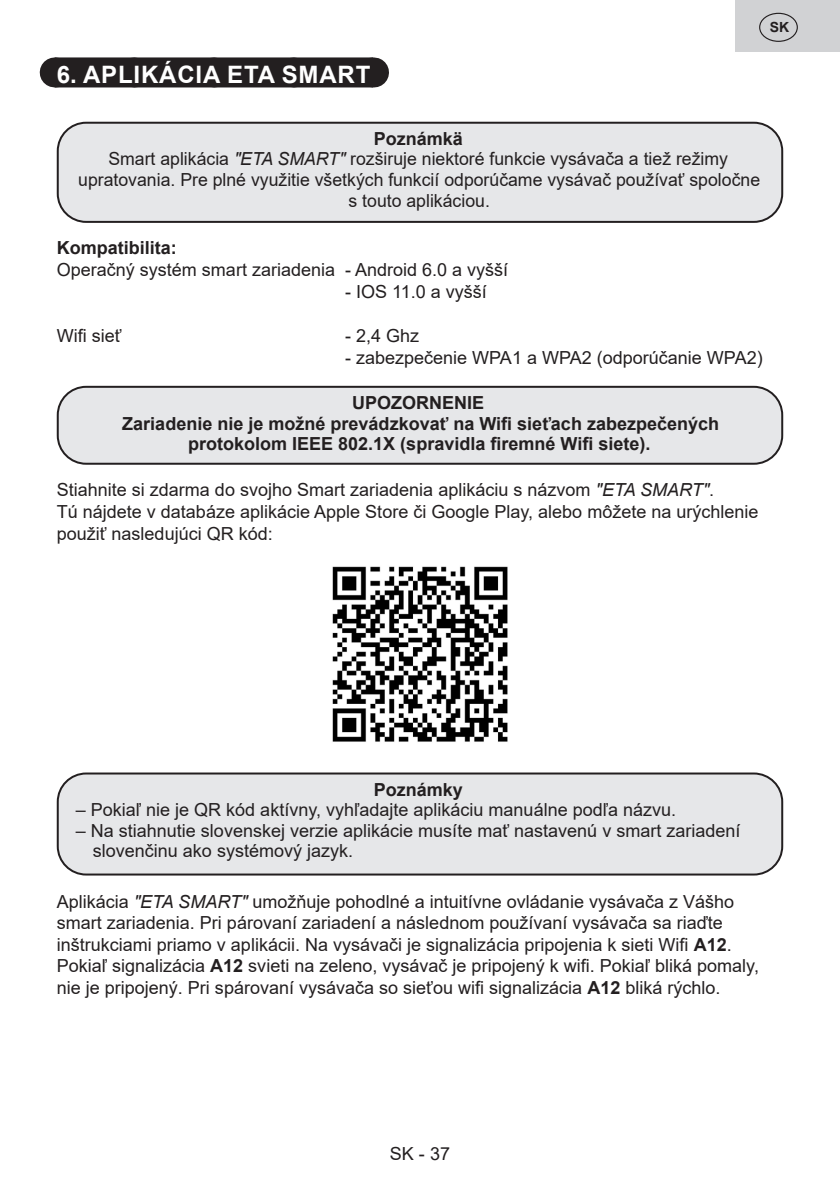
<style>
.page{position:relative;width:840px;height:1191px;background:#fff}
.page>*{position:absolute;margin:0;border:0;box-sizing:border-box;transform-origin:0 0}
.Grafický_nadpis_ETA{font:700 24px "Arial";letter-spacing:.035em;color:#fff}
._3_Text{font:18px/21.6px "Arial";color:#231f20}
._3_Text-2{font:700 18px/20.6px "Arial";color:#231f20;text-align:center}
.t1{font:700 14px "Arial";color:#231f20}
.s1{font-style:italic}
.s2{font-weight:700}
</style>
<div class="page">
<div style="left:735px;top:0;width:104px;height:51px;background:#d1d2d4"></div>
<div style="left:758px;top:13px;width:39px;height:29px;border:1px solid #231f20;border-radius:50%"></div>
<div style="left:55px;top:57px;width:318px;height:30px;background:#231f20"></div>
<svg style="left:134px;top:57px;width:199px;height:1px"></svg>
<hr style="left:373px;top:57px;width:1px;height:30px;background:#231f20">
<div style="left:58px;top:123px;width:723px;height:99px;background:#e6e7e9;border-radius:28px"></div>
<div style="left:57px;top:122px;width:725px;height:101px;border:2px solid #231f20;border-radius:28px"></div>
<div style="left:58px;top:387px;width:723px;height:77px;background:#e6e7e9;border-radius:28px"></div>
<div style="left:57px;top:386px;width:725px;height:79px;border:2px solid #231f20;border-radius:28px"></div>
<img style="left:332px;top:566px;width:176px;height:176px">
<div style="left:58px;top:773px;width:723px;height:101px;background:#e6e7e9;border-radius:28px"></div>
<div style="left:57px;top:772px;width:725px;height:103px;border:2px solid #231f20;border-radius:28px"></div>
<p class="Grafický_nadpis_ETA" style="left:57px;top:57px;width:315px">6. APLIKÁCIA ETA SMART</p>
<p class="t1" style="left:769px;top:17px;width:21px">SK</p>
<p class="_3_Text-2" style="left:373px;top:128px;width:91px">Poznámkä</p>
<p class="_3_Text" style="left:78px;top:149px;width:683px;line-height:20.6px;text-align:center">Smart aplikácia <span class="s1">"ETA SMART"</span> rozširuje niektoré funkcie vysávača a tiež režimy upratovania. Pre plné využitie všetkých funkcií odporúčame vysávač používať spoločne s touto aplikáciou.</p>
<p class="_3_Text-2" style="left:57px;top:237px;width:122px">Kompatibilita:</p>
<p class="_3_Text" style="left:57px;top:258px;width:453px">Operačný systém smart zariadenia - Android 6.0 a vyšší</p>
<p class="_3_Text" style="left:345px;top:280px;width:143px">- IOS 11.0 a vyšší</p>
<p class="_3_Text" style="left:57px;top:324px;width:66px">Wifi sieť</p>
<p class="_3_Text" style="left:345px;top:324px;width:76px">- 2,4 Ghz</p>
<p class="_3_Text" style="left:345px;top:346px;width:419px">- zabezpečenie WPA1 a WPA2 (odporúčanie WPA2)</p>
<p class="_3_Text-2" style="left:352px;top:392px;width:134px">UPOZORNENIE</p>
<p class="_3_Text-2" style="left:122px;top:413px;width:598px">Zariadenie nie je možné prevádzkovať na Wifi sieťach zabezpečených protokolom IEEE 802.1X (spravidla firemné Wifi siete).</p>
<p class="_3_Text" style="left:57px;top:478px;width:703px">Stiahnite si zdarma do svojho Smart zariadenia aplikáciu s názvom <span class="s1">"ETA SMART"</span>.<br>Tú nájdete v databáze aplikácie Apple Store či Google Play, alebo môžete na urýchlenie použiť nasledujúci QR kód:</p>
<p class="_3_Text-2" style="left:373px;top:779px;width:91px">Poznámky</p>
<p class="_3_Text" style="left:76px;top:799px;width:601px">– Pokiaľ nie je QR kód aktívny, vyhľadajte aplikáciu manuálne podľa názvu.</p>
<p class="_3_Text" style="left:93px;top:820px;width:648px;line-height:20.6px;text-indent:-17px">– Na stiahnutie slovenskej verzie aplikácie musíte mať nastavenú v smart zariadení slovenčinu ako systémový jazyk.</p>
<p class="_3_Text" style="left:57px;top:890px;width:703px">Aplikácia <span class="s1">"ETA SMART"</span> umožňuje pohodlné a intuitívne ovládanie vysávača z Vášho smart zariadenia. Pri párovaní zariadení a následnom používaní vysávača sa riaďte inštrukciami priamo v aplikácii. Na vysávači je signalizácia pripojenia k sieti Wifi <span class="s2">A12</span>.<br>Pokiaľ signalizácia <span class="s2">A12</span> svieti na zeleno, vysávač je pripojený k wifi. Pokiaľ bliká pomaly, nie je pripojený. Pri spárovaní vysávača so sieťou wifi signalizácia <span class="s2">A12</span> bliká rýchlo.</p>
<p class="_3_Text" style="left:390px;top:1142px;width:62px">SK - 37</p>
</div>
